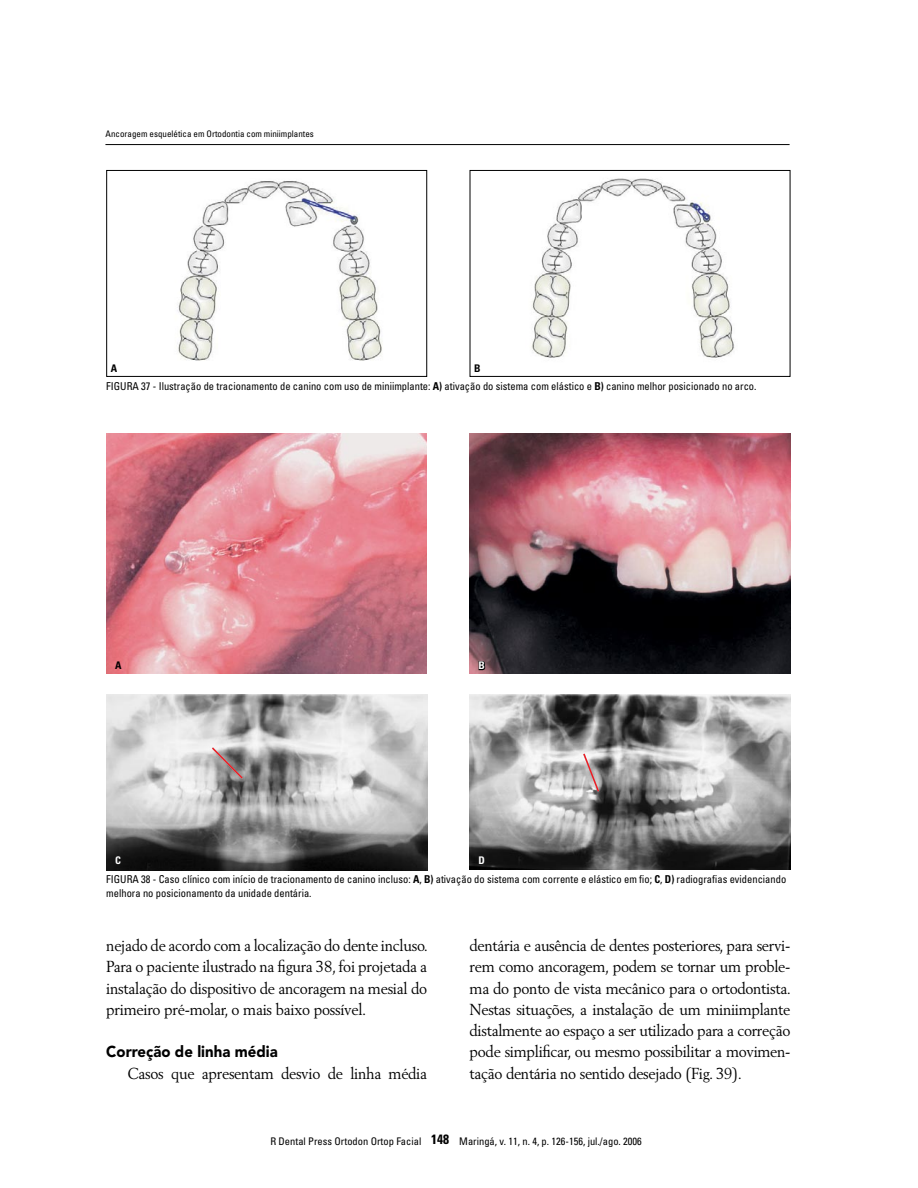
<style>
.page{position:relative;width:918px;height:1188px;background:#fff}
.page>*{position:absolute;margin:0;border:0;box-sizing:border-box;transform-origin:0 0}
.t1{font:15.75px/21.3px "Berling";letter-spacing:-.02em;color:#000;text-align:justify;scale:.95 1}
.t2{font:900 15.75px "Avenir";color:#000;scale:.95 1}
.t3{font:condensed 10.8px/14px "Univers";color:#000}
.t4{font:condensed 10.5px "Univers";color:#000}
.t5{font:700 condensed 10.5px "Univers";color:#000}
.t6{font:700 condensed 10.5px "Univers";color:#fff}
.t7{font:condensed 9px "Univers";color:#000}
.s1{font-weight:700}
.s2{font-weight:700;font-size:13.5px}
</style>
<div class="page">
<hr style="left:105px;top:144px;width:685px;height:1px;background:#000">
<img style="left:531px;top:178px;width:204px;height:180px">
<img style="left:177px;top:181px;width:205px;height:180px">
<div style="left:106px;top:170px;width:321px;height:207px;border:1px solid #000"></div>
<div style="left:470px;top:170px;width:320px;height:207px;border:1px solid #000"></div>
<img style="left:106px;top:433px;width:321px;height:241px">
<img style="left:470px;top:433px;width:320px;height:241px">
<img style="left:106px;top:695px;width:322px;height:175px">
<img style="left:470px;top:695px;width:320px;height:175px">
<svg style="left:478px;top:660px;width:8px;height:11px"></svg>
<svg style="left:210px;top:746px;width:34px;height:34px"></svg>
<svg style="left:582px;top:752px;width:18px;height:41px"></svg>
<p class="t7" style="left:106px;top:128px;width:210px">Ancoragem esquelética em Ortodontia com miniimplantes</p>
<p class="t5" style="left:111px;top:361px;width:8px">A</p>
<p class="t5" style="left:474px;top:361px;width:8px">B</p>
<p class="t3" style="left:106px;top:379px;width:652px">FI GURA 37 - I lustração de tracionamento de canino com uso de miniimplante: <span class="s1">A)</span> ativação do sistema com elástico e <span class="s1">B)</span> canino melhor posicionado no arco.</p>
<p class="t5" style="left:115px;top:659px;width:8px">A</p>
<p class="t6" style="left:479px;top:659px;width:8px">B</p>
<p class="t6" style="left:115px;top:854px;width:7px">C</p>
<p class="t6" style="left:479px;top:854px;width:8px">D</p>
<p class="t3" style="left:106px;top:872px;width:681px">FI GURA 38 - Caso clínico com início de tracionamento de canino incluso: <span class="s1">A</span>, <span class="s1">B)</span> ativação do sistema com corrente e elástico em fio; <span class="s1">C</span>, <span class="s1">D)</span> radiografias evidenciando melhora no posicionamento da unidade dentária.</p>
<p class="t1" style="left:106px;top:935px;width:340px">nejado de acordo com a localização do dente incluso.<br>Para o paciente ilustrado na figura 38, foi projetada a instalação do dispositivo de ancoragem na mesial do primeiro pré-molar, o mais baixo possível.</p>
<p class="t2" style="left:106px;top:1042px;width:182px">Correção de linha média</p>
<p class="t1" style="left:128px;top:1062px;width:317px">Casos que apresentam desvio de linha média</p>
<p class="t1" style="left:470px;top:935px;width:340px">dentária e ausência de dentes posteriores, para servi&shy;rem como ancoragem, podem se tornar um proble&shy;ma do ponto de vista mecânico para o ortodontista.<br>Nestas situações, a instalação de um miniimplante distalmente ao espaço a ser utilizado para a correção pode simplificar, ou mesmo possibilitar a movimen&shy;tação dentária no sentido desejado (Fig. 39).</p>
<p class="t4" style="left:270px;top:1134px;width:373px">R Dental Press Ortodon Ortop Facial <span class="s2">148</span> Maringá, v. 11, n. 4, p. 126-156, jul./ago. 2006</p>
</div>
